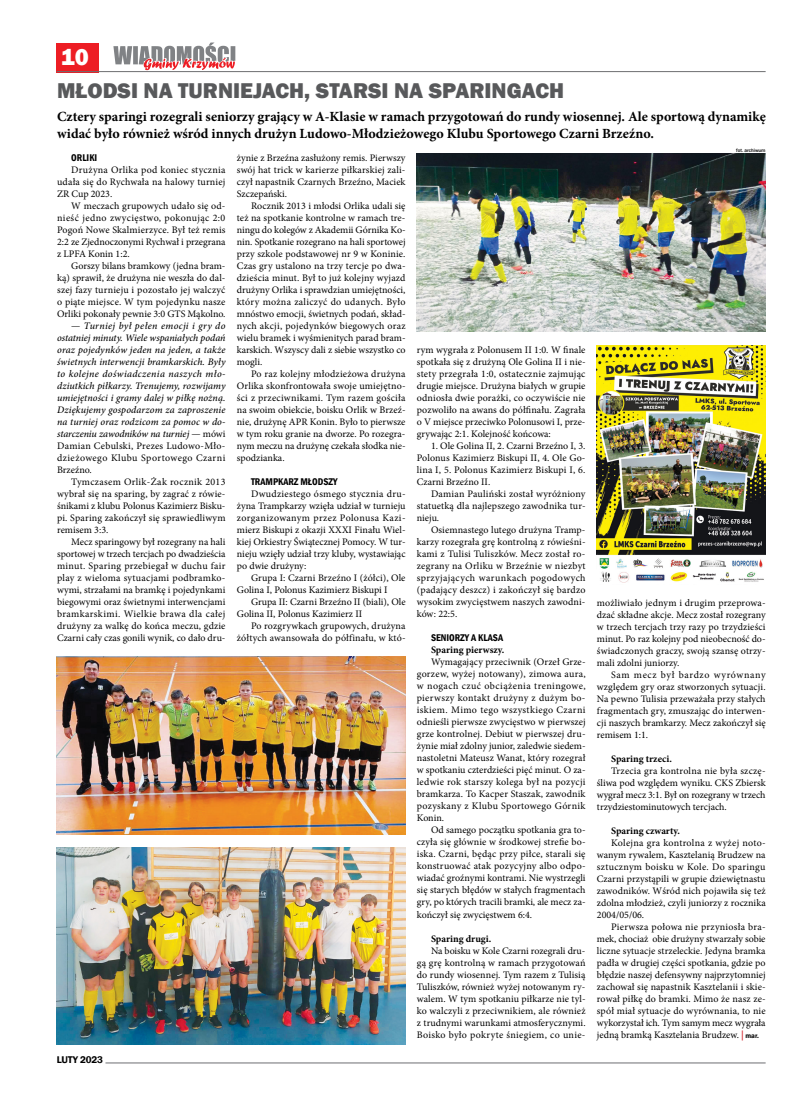
<style>
.page{position:relative;width:794px;height:1106px;background:#fff}
.page>*{position:absolute;margin:0;border:0;box-sizing:border-box;transform-origin:0 0}
.t1{font:800 24px "Franklin Gothic";color:#fff}
.t2{font:800 22px "Franklin Gothic";color:#58595b}
.t3{font:700 14px/16.8px "Minion Pro";color:#000}
.t4{font:10px/12px "Minion Pro";color:#000;text-align:justify}
.t5{font:italic 500 10px/12px "Minion Pro";color:#000;text-align:justify}
.t6{font:10px/12px "Minion Pro";letter-spacing:.02em;color:#000;text-align:right}
.t7{font:700 10px "Minion Pro";color:#000}
.t8{font:600 condensed 10px "Franklin Gothic";color:#000}
.t9{font:600 10px "Franklin Gothic";letter-spacing:-.02em;color:#000}
.t10{font:500 5px "Franklin Gothic";color:#000}
.s1{font-weight:400;font-style:normal}
.s2{font-weight:700;color:#d2232a}
.s3{font-family:"Franklin Gothic";font-weight:600;font-size:7px}
</style>
<div class="page">
<div style="left:57px;top:43px;width:42px;height:29px;background:#ed1d24"></div>
<svg style="left:113px;top:43px;width:123px;height:28px"></svg>
<hr style="left:57px;top:71px;width:708px;height:1px;background:#6d6e71">
<hr style="left:105px;top:1062px;width:660px;height:1px;background:#6d6e71">
<img style="left:597px;top:346px;width:168px;height:237px">
<img style="left:57px;top:657px;width:348px;height:177px">
<img style="left:57px;top:847px;width:348px;height:197px">
<img style="left:417px;top:154px;width:348px;height:177px">
<h1 class="t1" style="left:61px;top:41px;width:29px">10</h1>
<h2 class="t2" style="left:57px;top:76px;width:508px">MŁODSI NA TURNIEJACH, STARSI NA SPARINGACH</h2>
<h3 class="t3" style="left:57px;top:108px;width:710px">Cztery sparingi rozegrali seniorzy grający w A-Klasie w ramach przygotowań do rundy wiosennej. Ale sportową dynamikę widać było również wśród innych drużyn Ludowo-Młodzieżowego Klubu Sportowego Czarni Brzeźno.</h3>
<p class="t4" style="left:237px;top:152px;width:170px">żynie z Brzeźna zasłużony remis. Pierwszy swój hat trick w karierze piłkarskiej zali&shy;czył napastnik Czarnych Brzeźno, Maciek Szczepański.</p>
<p class="t4" style="left:237px;top:200px;width:170px;text-indent:14px">Rocznik 2013 i młodsi Orlika udali się też na spotkanie kontrolne w ramach tre&shy;ningu do kolegów z Akademii Górnika Ko&shy;nin. Spotkanie rozegrano na hali sportowej przy szkole podstawowej nr 9 w Koninie.<br>Czas gry ustalono na trzy tercje po dwa&shy;dzieścia minut. Był to już kolejny wyjazd drużyny Orlika i sprawdzian umiejętności, który można zaliczyć do udanych. Było mnóstwo emocji, świetnych podań, skład&shy;nych akcji, pojedynków biegowych oraz wielu bramek i wyśmienitych parad bram&shy;karskich. Wszyscy dali z siebie wszystko co mogli.</p>
<p class="t4" style="left:237px;top:368px;width:170px;text-indent:14px">Po raz kolejny młodzieżowa drużyna Orlika skonfrontowała swoje umiejętno&shy;ści z przeciwnikami. Tym razem gościła na swoim obiekcie, boisku Orlik w Brzeź&shy;nie, drużynę APR Konin. Było to pierwsze w tym roku granie na dworze. Po rozegra&shy;nym meczu na drużynę czekała słodka nie&shy;spodzianka.</p>
<p class="t8" style="left:251px;top:475px;width:88px">TRAMPKARZ MŁODSZY</p>
<p class="t4" style="left:237px;top:488px;width:170px;text-indent:14px">Dwudziestego ósmego stycznia dru&shy;żyna Trampkarzy wzięła udział w turnieju zorganizowanym przez Polonusa Kazi&shy;mierz Biskupi z okazji XXXI Finału Wiel&shy;kiej Orkiestry Świątecznej Pomocy. W tur&shy;nieju wzięły udział trzy kluby, wystawiając po dwie drużyny:</p>
<p class="t4" style="left:237px;top:572px;width:170px;text-indent:14px">Grupa I: Czarni Brzeźno I (żółci), Ole<br>Golina I, Polonus Kazimierz Biskupi I</p>
<p class="t4" style="left:237px;top:596px;width:170px;text-indent:14px">Grupa II: Czarni Brzeźno II (biali), Ole<br>Golina II, Polonus Kazimierz II</p>
<p class="t6" style="left:237px;top:620px;width:170px">Po rozgrywkach grupowych, drużyna żółtych awansowała do półfinału, w któ-</p>
<p class="t10" style="left:736px;top:147px;width:31px">fot. archiwum</p>
<p class="t8" style="left:71px;top:151px;width:28px">ORLIKI</p>
<p class="t4" style="left:57px;top:164px;width:170px;text-indent:14px">Drużyna Orlika pod koniec stycznia udała się do Rychwała na halowy turniej ZR Cup 2023.</p>
<p class="t4" style="left:57px;top:200px;width:170px;text-indent:14px">W meczach grupowych udało się od&shy;nieść jedno zwycięstwo, pokonując 2:0<br>Pogoń Nowe Skalmierzyce. Był też remis 2:2 ze Zjednoczonymi Rychwał i przegrana z LPFA Konin 1:2.</p>
<p class="t4" style="left:57px;top:260px;width:170px;text-indent:14px">Gorszy bilans bramkowy (jedna bram&shy;ką) sprawił, że drużyna nie weszła do dal&shy;szej fazy turnieju i pozostało jej walczyć o piąte miejsce. W tym pojedynku nasze Orliki pokonały pewnie 3:0 GTS Mąkolno.</p>
<p class="t5" style="left:57px;top:320px;width:170px;text-indent:14px"><span class="s1">—</span> Turniej był pełen emocji i gry do ostatniej minuty. Wiele wspaniałych podań oraz pojedynków jeden na jeden, a także świetnych interwencji bramkarskich. Były to kolejne doświadczenia naszych mło&shy;dziutkich piłkarzy. Trenujemy, rozwijamy umiejętności i gramy dalej w piłkę nożną.<br>Dziękujemy gospodarzom za zaproszenie na turniej oraz rodzicom za pomoc w do&shy;starczeniu zawodników na turniej <span class="s1">— mówi Damian Cebulski, Prezes Ludowo-Mło&shy;dzieżowego Klubu Sportowego Czarni Brzeźno.</span></p>
<p class="t4" style="left:57px;top:476px;width:170px;text-indent:14px">Tymczasem Orlik-Żak rocznik 2013 wybrał się na sparing, by zagrać z rówie&shy;śnikami z klubu Polonus Kazimierz Bisku&shy;pi. Sparing zakończył się sprawiedliwym remisem 3:3.</p>
<p class="t4" style="left:57px;top:536px;width:170px;text-indent:14px">Mecz sparingowy był rozegrany na hali sportowej w trzech tercjach po dwadzieścia minut. Sparing przebiegał w duchu fair play z wieloma sytuacjami podbramko&shy;wymi, strzałami na bramkę i pojedynkami biegowymi oraz świetnymi interwencjami bramkarskimi. Wielkie brawa dla całej drużyny za walkę do końca meczu, gdzie Czarni cały czas gonili wynik, co dało dru-</p>
<p class="t4" style="left:417px;top:344px;width:170px">rym wygrała z Polonusem II 1:0. W finale spotkała się z drużyną Ole Golina II i nie&shy;stety przegrała 1:0, ostatecznie zajmując drugie miejsce. Drużyna białych w grupie odniosła dwie porażki, co oczywiście nie pozwoliło na awans do półfinału. Zagrała o V miejsce przeciwko Polonusowi I, prze&shy;grywając 2:1. Kolejność końcowa:</p>
<p class="t4" style="left:417px;top:440px;width:170px;text-indent:14px">1. Ole Golina II, 2. Czarni Brzeźno I, 3.<br>Polonus Kazimierz Biskupi II, 4. Ole Go&shy;lina I, 5. Polonus Kazimierz Biskupi I, 6.<br>Czarni Brzeźno II.</p>
<p class="t4" style="left:417px;top:488px;width:170px;text-indent:14px">Damian Pauliński został wyróżniony statuetką dla najlepszego zawodnika tur&shy;nieju.</p>
<p class="t4" style="left:417px;top:524px;width:170px;text-indent:14px">Osiemnastego lutego drużyna Tramp&shy;karzy rozegrała grę kontrolną z rówieśni&shy;kami z Tulisi Tuliszków. Mecz został ro&shy;zegrany na Orliku w Brzeźnie w niezbyt sprzyjających warunkach pogodowych (padający deszcz) i zakończył się bardzo wysokim zwycięstwem naszych zawodni&shy;ków: 22:5.</p>
<p class="t8" style="left:431px;top:631px;width:74px">SENIORZY A KLASA</p>
<p class="t7" style="left:431px;top:643px;width:75px">Sparing pierwszy.</p>
<p class="t4" style="left:417px;top:656px;width:170px;text-indent:14px">Wymagający przeciwnik (Orzeł Grze&shy;gorzew, wyżej notowany), zimowa aura, w nogach czuć obciążenia treningowe, pierwszy kontakt drużyny z dużym bo&shy;iskiem. Mimo tego wszystkiego Czarni odnieśli pierwsze zwycięstwo w pierwszej grze kontrolnej. Debiut w pierwszej dru&shy;żynie miał zdolny junior, zaledwie siedem&shy;nastoletni Mateusz Wanat, który rozegrał w spotkaniu czterdzieści pięć minut. O za&shy;ledwie rok starszy kolega był na pozycji bramkarza. To Kacper Staszak, zawodnik pozyskany z Klubu Sportowego Górnik Konin.</p>
<p class="t4" style="left:417px;top:824px;width:170px;text-indent:14px">Od samego początku spotkania gra to&shy;czyła się głównie w środkowej strefie bo&shy;iska. Czarni, będąc przy piłce, starali się konstruować atak pozycyjny albo odpo&shy;wiadać groźnymi kontrami. Nie wystrzegli się starych błędów w stałych fragmentach gry, po których tracili bramki, ale mecz za&shy;kończył się zwycięstwem 6:4.</p>
<p class="t7" style="left:431px;top:931px;width:62px">Sparing drugi.</p>
<p class="t4" style="left:417px;top:944px;width:170px;text-indent:14px">Na boisku w Kole Czarni rozegrali dru&shy;gą grę kontrolną w ramach przygotowań do rundy wiosennej. Tym razem z Tulisią Tuliszków, również wyżej notowanym ry&shy;walem. W tym spotkaniu piłkarze nie tyl&shy;ko walczyli z przeciwnikiem, ale również z trudnymi warunkami atmosferycznymi.<br>Boisko było pokryte śniegiem, co unie-</p>
<p class="t4" style="left:597px;top:597px;width:170px">możliwiało jednym i drugim przeprowa&shy;dzać składne akcje. Mecz został rozegrany w trzech tercjach trzy razy po trzydzieści minut. Po raz kolejny pod nieobecność do&shy;świadczonych graczy, swoją szansę otrzy&shy;mali zdolni juniorzy.</p>
<p class="t4" style="left:597px;top:669px;width:170px;text-indent:14px">Sam mecz był bardzo wyrównany względem gry oraz stworzonych sytuacji.<br>Na pewno Tulisia przeważała przy stałych fragmentach gry, zmuszając do interwen&shy;cji naszych bramkarzy. Mecz zakończył się remisem 1:1.</p>
<p class="t7" style="left:611px;top:752px;width:62px">Sparing trzeci.</p>
<p class="t4" style="left:597px;top:765px;width:170px;text-indent:14px">Trzecia gra kontrolna nie była szczę&shy;śliwa pod względem wyniku. CKS Zbiersk wygrał mecz 3:1. Był on rozegrany w trzech trzydziestominutowych tercjach.</p>
<p class="t7" style="left:611px;top:824px;width:70px">Sparing czwarty.</p>
<p class="t4" style="left:597px;top:837px;width:170px;text-indent:14px">Kolejna gra kontrolna z wyżej noto&shy;wanym rywalem, Kasztelanią Brudzew na sztucznym boisku w Kole. Do sparingu Czarni przystąpili w grupie dziewiętnastu zawodników. Wśród nich pojawiła się też zdolna młodzież, czyli juniorzy z rocznika 2004/05/06.</p>
<p class="t4" style="left:597px;top:921px;width:170px;text-indent:14px">Pierwsza połowa nie przyniosła bra&shy;mek, chociaż obie drużyny stwarzały sobie liczne sytuacje strzeleckie. Jedyna bramka padła w drugiej części spotkania, gdzie po błędzie naszej defensywny najprzytomniej zachował się napastnik Kasztelanii i skie&shy;rował piłkę do bramki. Mimo że nasz ze&shy;spół miał sytuacje do wyrównania, to nie wykorzystał ich. Tym samym mecz wygrała jedną bramką Kasztelania Brudzew. <span class="s2">|</span> <span class="s3">mar.</span></p>
<p class="t9" style="left:57px;top:1053px;width:48px">LUTY 2023</p>
</div>
